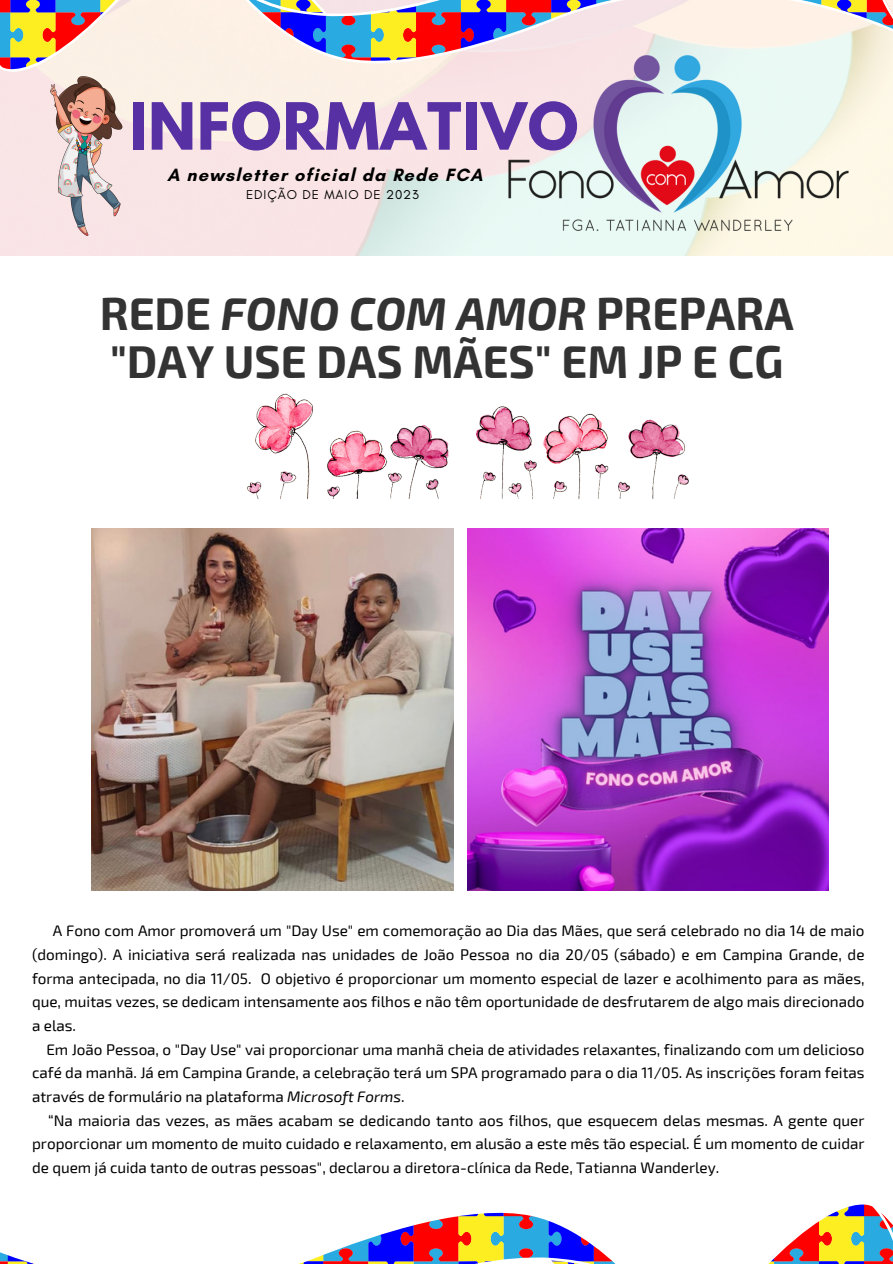
<style>
.page{position:relative;width:893px;height:1264px;background:#fff}
.page>*{position:absolute;margin:0;border:0;box-sizing:border-box;transform-origin:0 0}
.t1{font:700 57.6px "League Spartan";letter-spacing:.02em;color:#5730a4}
.t2{font:700 45px "Exo 2";color:#343333}
.t3{font:700 18.15px "Glacial Indifference";letter-spacing:.07em;color:#000}
.t4{font:15.3px/23.7px "Exo 2";letter-spacing:-.005em;color:#000;text-align:justify}
.t5{font:13.05px "Glacial Indifference";letter-spacing:.07em;color:#000}
.s1{font-style:italic}
</style>
<div class="page">
<svg style="left:0;top:0;width:892px;height:72px"></svg>
<img style="left:492px;top:11px;width:372px;height:245px">
<svg style="left:0;top:1204px;width:892px;height:59px"></svg>
<img style="left:6px;top:72px;width:166px;height:166px">
<img style="left:247px;top:393px;width:441px;height:106px">
<img style="left:92px;top:529px;width:361px;height:361px">
<img style="left:467px;top:529px;width:361px;height:361px">
<p class="t1" style="left:129px;top:98px;width:450px">INFORMATIVO</p>
<p class="t3" style="left:167px;top:164px;width:317px">A newsletter oficial da Rede FCA</p>
<p class="t5" style="left:246px;top:186px;width:174px">EDIÇÃO DE MAIO DE 2023</p>
<p class="t2" style="left:100px;top:284px;width:695px">REDE <span class="s1">FONO COM AMOR</span> PREPARA</p>
<p class="t2" style="left:110px;top:333px;width:674px">"DAY USE DAS MÃES" EM JP E CG</p>
<p class="t4" style="left:32px;top:918px;width:833px;text-indent:20px">A Fono com Amor promoverá um "Day Use" em comemoração ao Dia das Mães, que será celebrado no dia 14 de maio (domingo). A iniciativa será realizada nas unidades de João Pessoa no dia 20/05 (sábado) e em Campina Grande, de forma antecipada, no dia 11/05. O objetivo é proporcionar um momento especial de lazer e acolhimento para as mães, que, muitas vezes, se dedicam intensamente aos filhos e não têm oportunidade de desfrutarem de algo mais direcionado a elas.</p>
<p class="t4" style="left:32px;top:1036px;width:833px;text-indent:14px">Em João Pessoa, o "Day Use" vai proporcionar uma manhã cheia de atividades relaxantes, finalizando com um delicioso café da manhã. Já em Campina Grande, a celebração terá um SPA programado para o dia 11/05. As inscrições foram feitas através de formulário na plataforma <span class="s1">Microsoft Forms</span>.</p>
<p class="t4" style="left:32px;top:1107px;width:833px;text-indent:16px">“Na maioria das vezes, as mães acabam se dedicando tanto aos filhos, que esquecem delas mesmas. A gente quer proporcionar um momento de muito cuidado e relaxamento, em alusão a este mês tão especial. É um momento de cuidar de quem já cuida tanto de outras pessoas", declarou a diretora-clínica da Rede, Tatianna Wanderley.</p>
</div>
